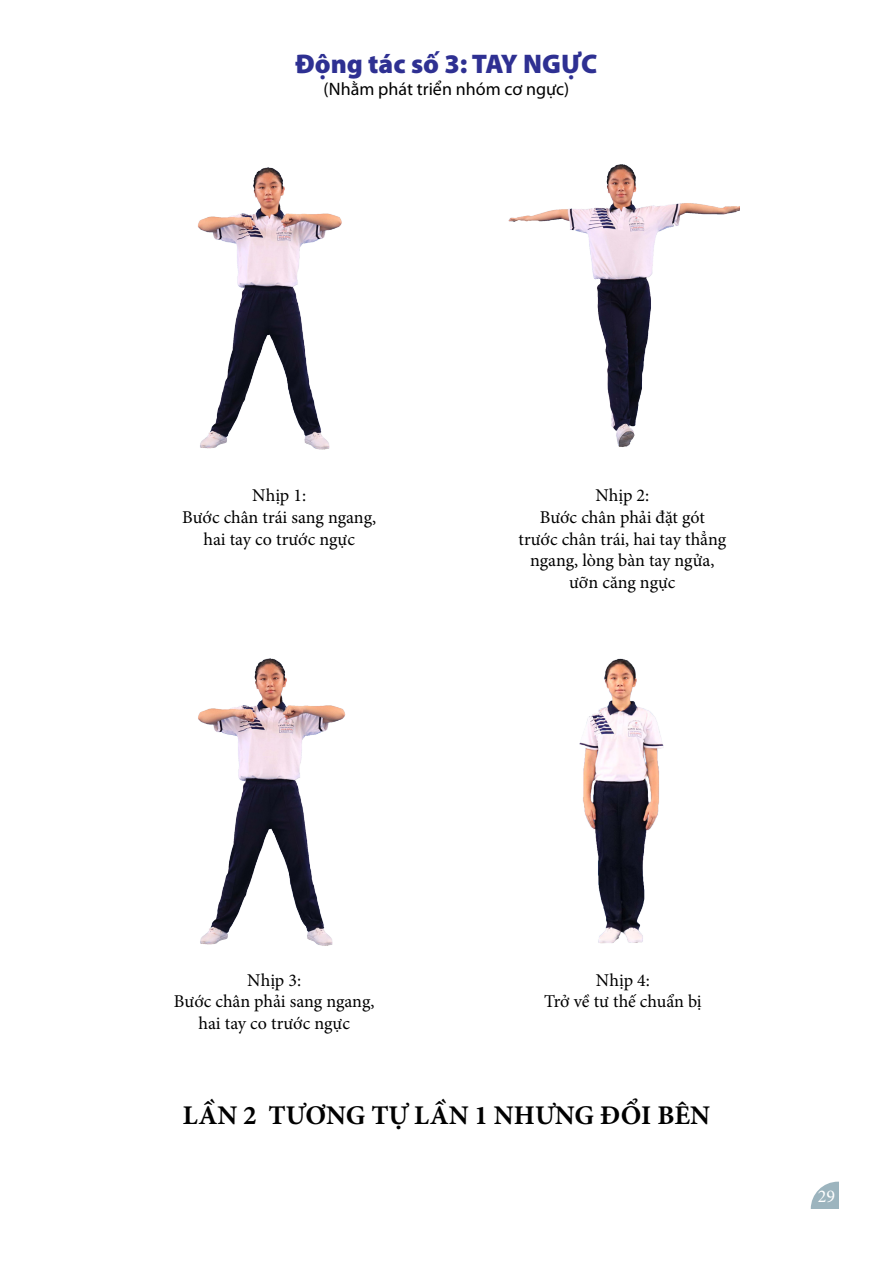
<style>
.page{position:relative;width:893px;height:1263px;background:#fff}
.page>*{position:absolute;margin:0;border:0;box-sizing:border-box;transform-origin:0 0}
.t1{font:700 27px "Minion Pro";color:#000}
.t2{font:900 27px "Myriad Pro";color:#2e3092}
.t3{font:18px/21.6px "Minion Pro";letter-spacing:-.005em;color:#000;text-align:center}
.t4{font:18px "Myriad Pro";color:#000}
.t5{font:18px "Minion Pro";color:#fff}
</style>
<div class="page">
<img style="left:198px;top:167px;width:144px;height:283px">
<img style="left:508px;top:164px;width:232px;height:283px">
<img style="left:198px;top:658px;width:148px;height:288px">
<img style="left:579px;top:658px;width:84px;height:286px">
<svg style="left:811px;top:1182px;width:28px;height:27px"></svg>
<p class="t2" style="left:295px;top:46px;width:304px">Động tác số 3: TAY NGỰC</p>
<p class="t4" style="left:324px;top:78px;width:247px">(Nhằm phát triển nhóm cơ ngực)</p>
<p class="t3" style="left:252px;top:485px;width:55px">Nhịp 1:</p>
<p class="t3" style="left:182px;top:506px;width:196px">Bước chân trái sang ngang,</p>
<p class="t3" style="left:203px;top:528px;width:153px">hai tay co trước ngực</p>
<p class="t3" style="left:595px;top:485px;width:55px">Nhịp 2:</p>
<p class="t3" style="left:518px;top:506px;width:209px">Bước chân phải đặt gót trước chân trái, hai tay thẳng ngang, lòng bàn tay ngửa, ưỡn căng ngực</p>
<p class="t3" style="left:247px;top:969px;width:55px">Nhịp 3:</p>
<p class="t3" style="left:174px;top:991px;width:202px">Bước chân phải sang ngang,</p>
<p class="t3" style="left:199px;top:1012px;width:153px">hai tay co trước ngực</p>
<p class="t3" style="left:596px;top:969px;width:55px">Nhịp 4:</p>
<p class="t3" style="left:544px;top:991px;width:159px">Trở về tư thế chuẩn bị</p>
<p class="t1" style="left:183px;top:1096px;width:529px">LẦN 2 TƯƠNG TỰ LẦN 1 NHƯNG ĐỔI BÊN</p>
<p class="t5" style="left:818px;top:1184px;width:19px">29</p>
</div>
